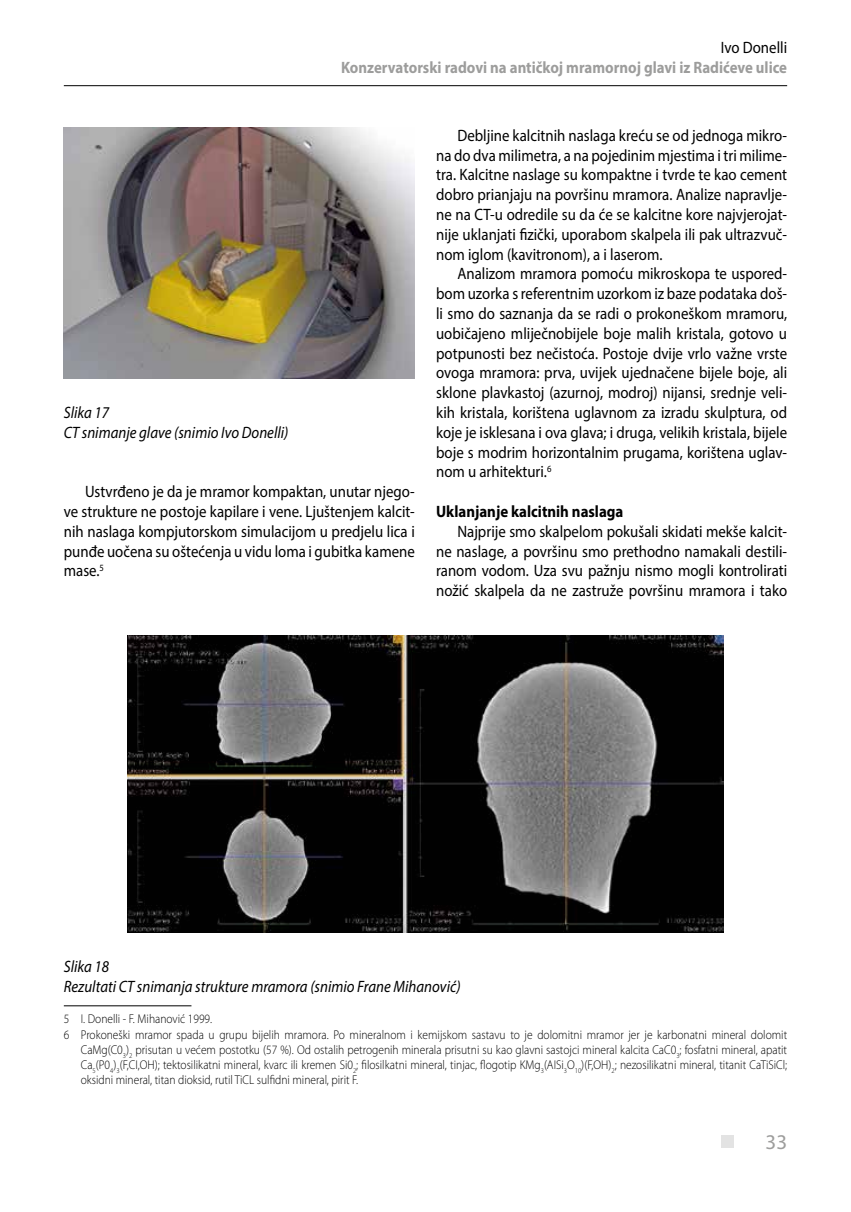
<style>
.page{position:relative;width:851px;height:1212px;background:#fff}
.page>*{position:absolute;margin:0;border:0;box-sizing:border-box;transform-origin:0 0}
.t1{font:21px "Myriad Pro";color:#9d9d9c}
.t2{font:16.5px/19.8px "Myriad Pro";color:#000;text-align:justify;scale:.9 1}
.t3{font:italic 16.5px/19.8px "Myriad Pro";color:#000;scale:.9 1}
.t4{font:700 16.5px "Myriad Pro";color:#9d9d9c;scale:.9 1}
.t5{font:700 16.5px "Myriad Pro";color:#000;scale:.9 1}
.t6{font:300 12.75px "Myriad Pro";color:#000;scale:.9 1}
</style>
<div class="page">
<hr style="left:64px;top:85px;width:723px;height:1px;background:#000">
<div style="left:721px;top:1135px;width:12px;height:13px;background:#e3e3e3"></div>
<hr style="left:64px;top:1005px;width:127px;height:1px;background:#000">
<img style="left:64px;top:128px;width:351px;height:250px">
<img style="left:128px;top:636px;width:595px;height:297px">
<p class="t2" style="left:720px;top:37px;width:75px">Ivo Donelli</p>
<p class="t4" style="left:341px;top:56px;width:497px">Konzervatorski radovi na antičkoj mramornoj glavi iz Radićeve ulice</p>
<p class="t3" style="left:64px;top:402px;width:251px">Slika 17<br>CT snimanje glave (snimio Ivo Donelli)</p>
<p class="t2" style="left:64px;top:481px;width:391px;text-indent:21px">Ustvrđeno je da je mramor kompaktan, unutar njego&shy;ve strukture ne postoje kapilare i vene. Ljuštenjem kalcit&shy;nih naslaga kompjutorskom simulacijom u predjelu lica i punđe uočena su oštećenja u vidu loma i gubitka kamene mase.<sup>5</sup></p>
<p class="t2" style="left:436px;top:125px;width:391px;text-indent:21px">Debljine kalcitnih naslaga kreću se od jednoga mikro&shy;na do dva milimetra, a na pojedinim mjestima i tri milime&shy;tra. Kalcitne naslage su kompaktne i tvrde te kao cement dobro prianjaju na površinu mramora. Analize napravlje&shy;ne na CT-u odredile su da će se kalcitne kore najvjerojat&shy;nije uklanjati fizički, uporabom skalpela ili pak ultrazvuč&shy;nom iglom (kavitronom), a i laserom.</p>
<p class="t2" style="left:436px;top:264px;width:391px;text-indent:21px">Analizom mramora pomoću mikroskopa te uspored&shy;bom uzorka s referentnim uzorkom iz baze podataka doš&shy;li smo do saznanja da se radi o prokoneškom mramoru, uobičajeno mliječnobijele boje malih kristala, gotovo u potpunosti bez nečistoća. Postoje dvije vrlo važne vrste ovoga mramora: prva, uvijek ujednačene bijele boje, ali sklone plavkastoj (azurnoj, modroj) nijansi, srednje veli&shy;kih kristala, korištena uglavnom za izradu skulptura, od koje je isklesana i ova glava; i druga, velikih kristala, bijele boje s modrim horizontalnim prugama, korištena uglav&shy;nom u arhitekturi.<sup>6</sup></p>
<p class="t5" style="left:436px;top:501px;width:209px">Uklanjanje kalcitnih naslaga</p>
<p class="t2" style="left:436px;top:521px;width:391px;text-indent:21px">Najprije smo skalpelom pokušali skidati mekše kalcit&shy;ne naslage, a površinu smo prethodno namakali destili&shy;ranom vodom. Uza svu pažnju nismo mogli kontrolirati nožić skalpela da ne zastruže površinu mramora i tako</p>
<p class="t3" style="left:64px;top:957px;width:442px">Slika 18<br>Rezultati CT snimanja strukture mramora (snimio Frane Mihanović)</p>
<p class="t6" style="left:64px;top:1012px;width:166px">5 I. Donelli - F. Mihanović 1999.</p>
<p class="t6" style="left:64px;top:1027px;width:805px">6 Prokoneški mramor spada u grupu bijelih mramora. Po mineralnom i kemijskom sastavu to je dolomitni mramor jer je karbonatni mineral dolomit</p>
<p class="t6" style="left:81px;top:1042px;width:786px">CaMg(C0<sub>3</sub>)<sub>2</sub> prisutan u većem postotku (57 %). Od ostalih petrogenih minerala prisutni su kao glavni sastojci mineral kalcita CaC0<sub>3</sub>; fosfatni mineral, apatit</p>
<p class="t6" style="left:81px;top:1058px;width:786px">Ca<sub>5</sub>(P0<sub>4</sub>)<sub>3</sub>(F,CI,OH); tektosilikatni mineral, kvarc ili kremen Si0<sub>2</sub>; filosilkatni mineral, tinjac, flogotip KMg<sub>3</sub>(AISi<sub>3</sub>O<sub>10</sub>)(F,OH)<sub>2</sub>; nezosilikatni mineral, titanit CaTiSiCl;</p>
<p class="t6" style="left:81px;top:1073px;width:310px">oksidni mineral, titan dioksid, rutil TiCL sulfidni mineral, pirit F.</p>
<p class="t1" style="left:765px;top:1128px;width:23px">33</p>
</div>
